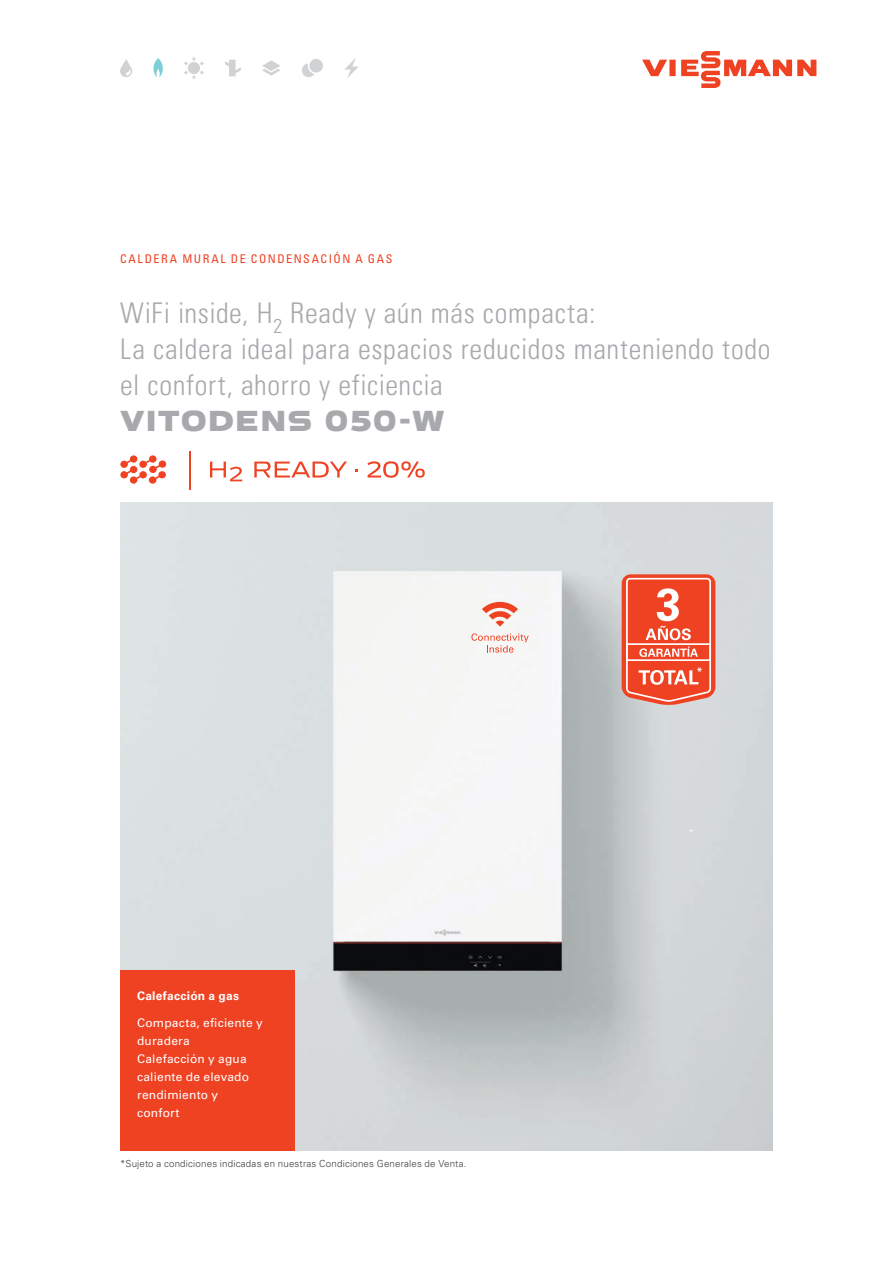
<style>
.page{position:relative;width:893px;height:1263px;background:#fff}
.page>*{position:absolute;margin:0;border:0;box-sizing:border-box;transform-origin:0 0}
.Titel{font:30px "Viessmann";letter-spacing:.015em;color:#a8a9ad}
.Titel-2{font:28.5px/36px "Univers LTCYR 47 Light Cond";letter-spacing:.025em;color:#a8a9ad}
.Infobox_Copy{font:12px/18px "Univers LTCYR 55 Roman";letter-spacing:.015em;color:#fff}
.Topic{font:condensed 12px "Univers LTCYR 57";letter-spacing:.13em;color:#ef4222}
.Infobox_Headline{font:700 12px "Univers LTCYR 65";letter-spacing:.02em;color:#fff}
.Bildunterschriften{font:300 9.75px "Univers LTCYR 45";letter-spacing:.015em;color:#3e3e3f}
.Bildunterschriften-2{font:300 9.75px "Univers LTCYR 45";color:#fff}
.s1{font-family:"Univers LTCYR 65";font-weight:700;font-size:10.5px}
</style>
<div class="page">
<svg style="left:642px;top:51px;width:174px;height:37px"></svg>
<svg style="left:302px;top:59px;width:21px;height:18px"></svg>
<svg style="left:344px;top:58px;width:15px;height:20px"></svg>
<svg style="left:184px;top:57px;width:20px;height:22px"></svg>
<svg style="left:225px;top:60px;width:16px;height:16px"></svg>
<svg style="left:262px;top:60px;width:18px;height:16px"></svg>
<svg style="left:153px;top:58px;width:10px;height:20px"></svg>
<svg style="left:120px;top:59px;width:12px;height:18px"></svg>
<img style="left:120px;top:503px;width:653px;height:648px">
<div style="left:120px;top:971px;width:174px;height:180px;background:#ef4222"></div>
<svg style="left:471px;top:633px;width:58px;height:20px"></svg>
<svg style="left:482px;top:599px;width:36px;height:27px"></svg>
<svg style="left:254px;top:462px;width:93px;height:15px"></svg>
<svg style="left:367px;top:461px;width:58px;height:17px"></svg>
<svg style="left:120px;top:455px;width:46px;height:29px"></svg>
<hr style="left:189px;top:451px;width:1px;height:39px;background:#ef4222">
<svg style="left:210px;top:462px;width:32px;height:19px"></svg>
<svg style="left:622px;top:574px;width:93px;height:131px;background:#f0684e"></svg>
<p class="Topic" style="left:120px;top:251px;width:274px">CALDERA MURAL DE CONDENSACIÓN A GAS</p>
<p class="Titel-2" style="left:120px;top:293px;width:477px">WiFi inside, H<sub>2</sub> Ready y aún más compacta:</p>
<p class="Titel-2" style="left:120px;top:329px;width:652px">La caldera ideal para espacios reducidos manteniendo todo el confort, ahorro y eficiencia</p>
<p class="Titel" style="left:120px;top:400px;width:326px">VITODENS 050-W</p>
<p class="Bildunterschriften-2" style="left:689px;top:666px;width:15px">* <span class="s1">*</span></p>
<p class="Infobox_Headline" style="left:137px;top:987px;width:104px">Calefacción a gas</p>
<p class="Infobox_Copy" style="left:137px;top:1013px;width:127px">Compacta, eficiente y duradera</p>
<p class="Infobox_Copy" style="left:137px;top:1049px;width:114px">Calefacción y agua caliente de elevado rendimiento y</p>
<p class="Infobox_Copy" style="left:137px;top:1103px;width:44px">confort</p>
<p class="Bildunterschriften" style="left:120px;top:1157px;width:348px">*Sujeto a condiciones indicadas en nuestras Condiciones Generales de Venta.</p>
<p class="Bildunterschriften-2" style="left:689px;top:826px;width:7px">*</p>
</div>
